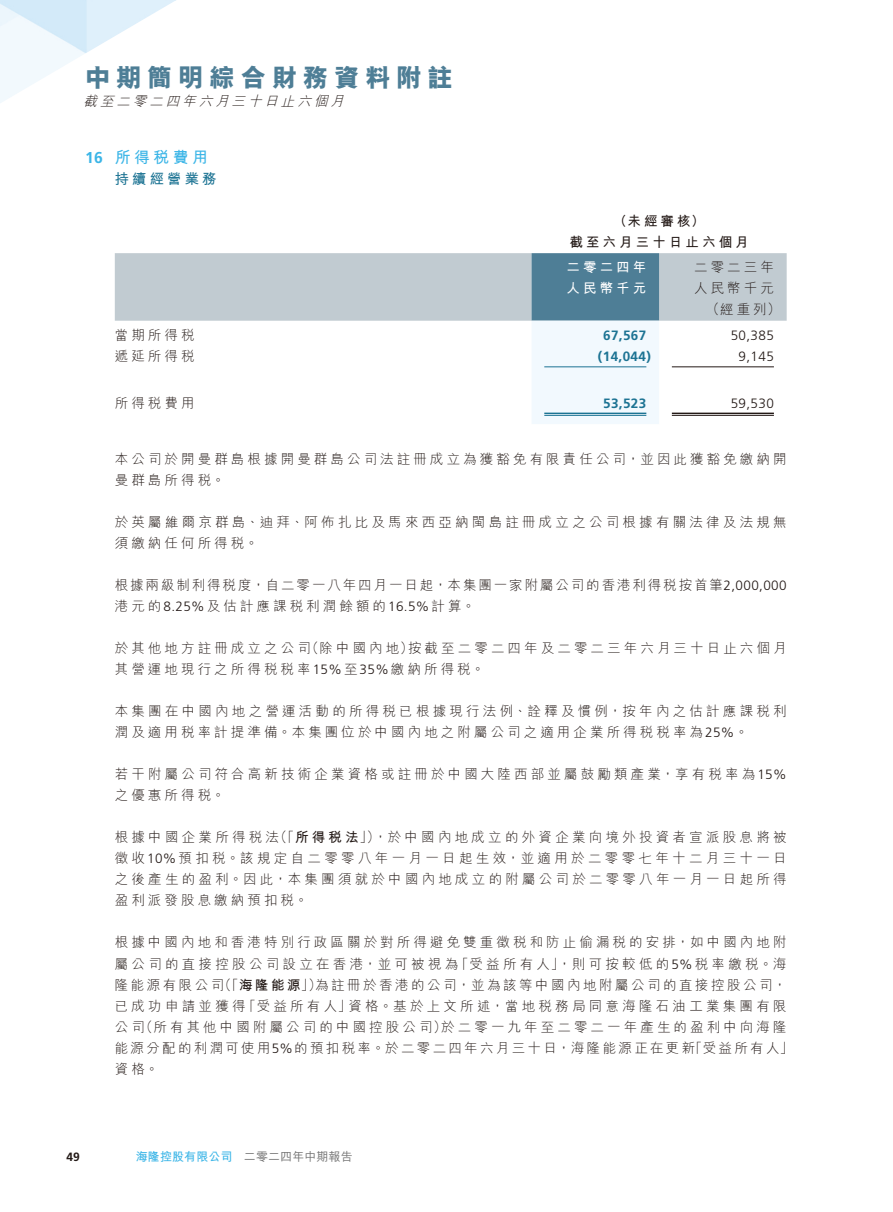
<style>
.page{position:relative;width:893px;height:1212px;background:#fff}
.page>*{position:absolute;margin:0;border:0;box-sizing:border-box;transform-origin:0 0}
.t1{font:25.5px "M Hei HK Xbold E Ten B5 H";letter-spacing:.22em;color:#4e7e96}
.t2{font:15.75px "M Hei HK Bold E Ten B5 H";letter-spacing:.23em;color:#3bb5e7}
.t3{font:14.25px "M Hei HK Bold E Ten B5 H";letter-spacing:.23em;color:#1c7393}
.t4{font:13.5px/21px "M Hei HK Light E Ten B5 H";letter-spacing:.23em;color:#231916}
.t5{font:13.5px/21px "M Hei HK Light E Ten B5 H";letter-spacing:.14em;color:#231916}
.t6{font:700 13.5px "Frutiger LT Std";letter-spacing:.03em;color:#1c7393}
.t7{font:13.5px/21px "M Hei HK Bold E Ten B5 H";letter-spacing:.23em;color:#231916;text-align:center}
.t8{font:300 13.5px "Frutiger LT Std";letter-spacing:.03em;color:#231916}
.t9{font:italic 13.5px "M Hei HK Light E Ten B5 H";color:#231916}
.t10{font:13.5px "M Hei HK Bold E Ten B5 H";letter-spacing:.23em;color:#fff}
.t11{font:12px "M Hei HK Medium E Ten B5 H";letter-spacing:.01em;color:#717171}
.t12{font:700 12px "Frutiger LT Std";color:#231916}
.s1{font-family:"Frutiger LT Std";font-weight:700}
.s2{font-family:"Frutiger LT Std";font-weight:300}
.s3{font-family:"M Hei HK Bold E Ten B5 H"}
.s4{font-family:"M Hei HK Bold E Ten B5 H";color:#3bb5e7}
</style>
<div class="page">
<img style="left:0;top:0;width:176px;height:103px">
<div style="left:115px;top:253px;width:672px;height:68px;background:#c1cbd1"></div>
<svg style="left:531px;top:253px;width:128px;height:171px"></svg>
<hr style="left:544px;top:366px;width:102px;height:1px;background:#1c7393">
<hr style="left:672px;top:366px;width:102px;height:1px;background:#231916">
<hr style="left:544px;top:413px;width:102px;height:1px;background:#1c7393">
<hr style="left:544px;top:415px;width:102px;height:1px;background:#1c7393">
<hr style="left:672px;top:413px;width:102px;height:1px;background:#231916">
<hr style="left:672px;top:415px;width:102px;height:1px;background:#231916">
<h1 class="t1" style="left:85px;top:67px;width:369px">中期簡明綜合財務資料附註</h1>
<p class="t9" style="left:84px;top:96px;width:265px">截至二零二四年六月三十日止六個月</p>
<p class="t2" style="left:85px;top:151px;width:124px"><span class="s1">16</span> 所得稅費用</p>
<p class="t3" style="left:115px;top:173px;width:103px">持續經營業務</p>
<p class="t7" style="left:569px;top:212px;width:181px">（未經審核）<br>截至六月三十日止六個月</p>
<p class="t10" style="left:566px;top:262px;width:81px">二零二四年</p>
<p class="t4" style="left:694px;top:259px;width:81px">二零二三年</p>
<p class="t10" style="left:566px;top:283px;width:81px">人民幣千元</p>
<p class="t4" style="left:706px;top:280px;width:76px;text-indent:-12px">人民幣千元（經重列）</p>
<p class="t4" style="left:115px;top:326px;width:81px">當期所得稅</p>
<p class="t6" style="left:603px;top:329px;width:45px">67,567</p>
<p class="t8" style="left:731px;top:329px;width:45px">50,385</p>
<p class="t4" style="left:115px;top:347px;width:81px">遞延所得稅</p>
<p class="t6" style="left:598px;top:350px;width:54px">(14,044)</p>
<p class="t8" style="left:739px;top:350px;width:37px">9,145</p>
<p class="t4" style="left:115px;top:394px;width:81px">所得稅費用</p>
<p class="t6" style="left:603px;top:396px;width:45px">53,523</p>
<p class="t8" style="left:731px;top:396px;width:45px">59,530</p>
<p class="t4" style="left:115px;top:451px;width:673px">本公司於開曼群島根據開曼群島公司法註冊成立為獲豁免有限責任公司，並因此獲豁免繳納開曼群島所得稅。</p>
<p class="t4" style="left:115px;top:514px;width:673px">於英屬維爾京群島、迪拜、阿佈扎比及馬來西亞納閩島註冊成立之公司根據有關法律及法規無須繳納任何所得稅。</p>
<p class="t5" style="left:115px;top:577px;width:673px">根據兩級制利得稅度，自二零一八年四月一日起，本集團一家附屬公司的香港利得稅按首筆<span class="s2">2,000,000</span>港元的<span class="s2">8.25%</span>及估計應課稅利潤餘額的<span class="s2">16.5%</span>計算。</p>
<p class="t4" style="left:115px;top:640px;width:673px">於其他地方註冊成立之公司（除中國內地）按截至二零二四年及二零二三年六月三十日止六個月其營運地現行之所得稅稅率<span class="s2">15%</span>至<span class="s2">35%</span>繳納所得稅。</p>
<p class="t4" style="left:115px;top:703px;width:673px">本集團在中國內地之營運活動的所得稅已根據現行法例、詮釋及慣例，按年內之估計應課稅利潤及適用稅率計提準備。本集團位於中國內地之附屬公司之適用企業所得稅稅率為<span class="s2">25%</span>。</p>
<p class="t4" style="left:115px;top:766px;width:673px">若干附屬公司符合高新技術企業資格或註冊於中國大陸西部並屬鼓勵類產業，享有稅率為<span class="s2">15%</span>之優惠所得稅。</p>
<p class="t4" style="left:115px;top:829px;width:673px;text-align:justify">根據中國企業所得稅法（「<span class="s3">所得稅法</span>」），於中國內地成立的外資企業向境外投資者宣派股息將被徵收<span class="s2">10%</span>預扣稅。該規定自二零零八年一月一日起生效，並適用於二零零七年十二月三十一日之後產生的盈利。因此，本集團須就於中國內地成立的附屬公司於二零零八年一月一日起所得盈利派發股息繳納預扣稅。</p>
<p class="t4" style="left:115px;top:934px;width:680px">根據中國內地和香港特別行政區關於對所得避免雙重徵稅和防止偷漏稅的安排，如中國內地附屬公司的直接控股公司設立在香港，並可被視為「受益所有人」，則可按較低的<span class="s2">5%</span>稅率繳稅。海隆能源有限公司（「<span class="s3">海隆能源</span>」）為註冊於香港的公司，並為該等中國內地附屬公司的直接控股公司，已成功申請並獲得「受益所有人」資格。基於上文所述，當地稅務局同意海隆石油工業集團有限公司（所有其他中國附屬公司的中國控股公司）於二零一九年至二零二一年產生的盈利中向海隆能源分配的利潤可使用<span class="s2">5%</span>的預扣稅率。於二零二四年六月三十日，海隆能源正在更新「受益所有人」資格。</p>
<p class="t12" style="left:66px;top:1151px;width:15px">49</p>
<p class="t11" style="left:136px;top:1152px;width:218px"><span class="s4">海隆控股有限公司</span> 二零二四年中期報告</p>
</div>
